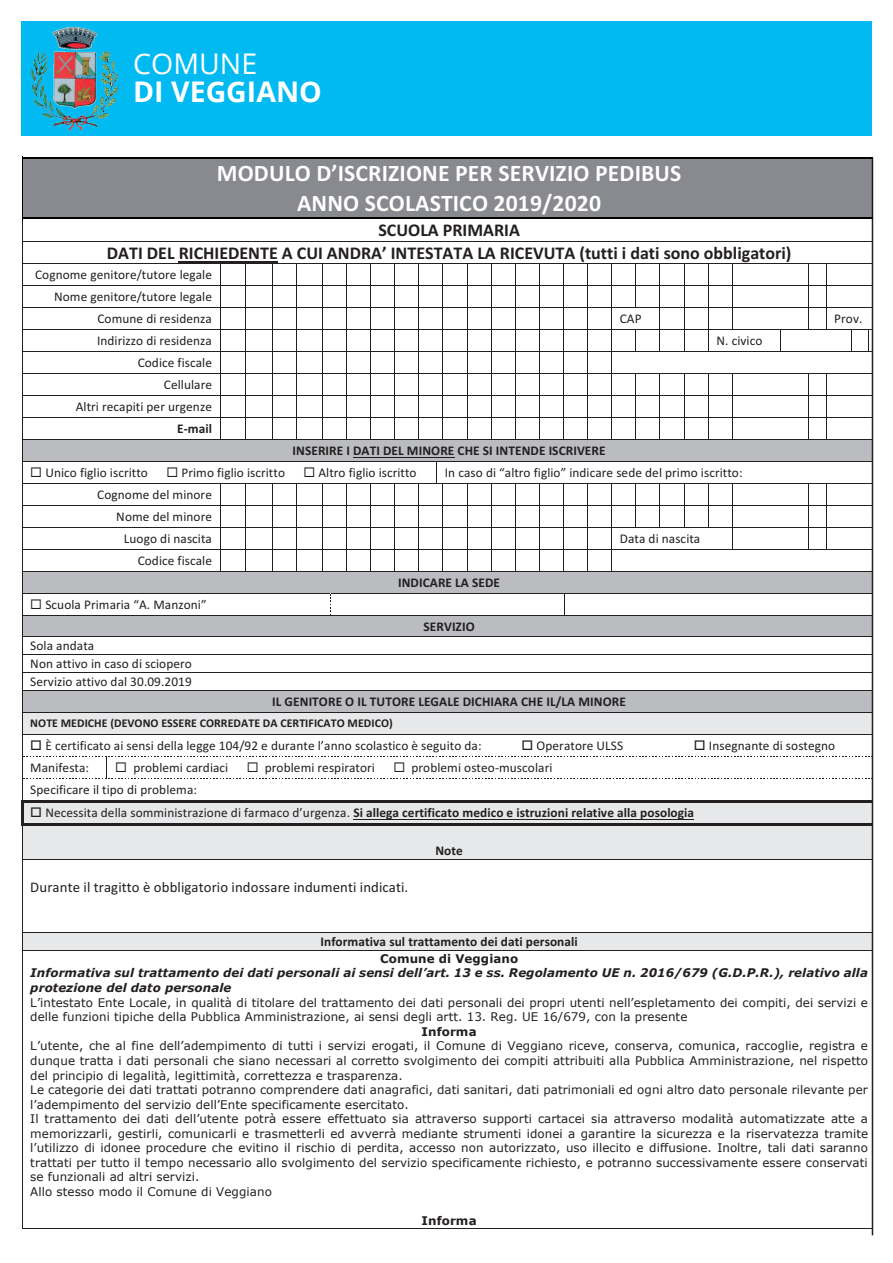
<style>
.page{position:relative;width:893px;height:1263px;background:#fff}
.page>*{position:absolute;margin:0;border:0;box-sizing:border-box;transform-origin:0 0}
.t1{font:700 28.5px "Open Sans";color:#fff}
.t2{font:28.5px "Open Sans";color:#fff}
.t3{font:700 23.7px/29.1px "Calibri";letter-spacing:.005em;color:#fff;text-align:center}
.t4{font:700 18px/23.1px "Calibri";color:#231f20;text-align:center}
.t5{font:14.7px "Calibri";letter-spacing:.005em;color:#231f20}
.t6{font:13.35px/21.9px "Calibri";letter-spacing:.005em;color:#231f20;text-align:right}
.t7{font:700 13.35px "Calibri";letter-spacing:.005em;color:#231f20}
.t8{font:11.85px/14.5px "Verdana";letter-spacing:.005em;color:#231f20}
.t9{font:italic 700 11.85px/14.7px "Verdana";letter-spacing:.005em;color:#231f20}
.t10{font:700 11.85px "Calibri";letter-spacing:.005em;color:#231f20}
.t11{font:700 11.85px "Verdana";letter-spacing:.005em;color:#231f20}
.s1{font-weight:400}
</style>
<div class="page">
<div style="left:21px;top:21px;width:851px;height:115px;background:#00baf1"></div>
<img style="left:31px;top:26px;width:88px;height:106px">
<div style="left:23px;top:802px;width:850px;height:21px;background:#e7e8e9"></div>
<hr style="left:353px;top:819px;width:341px;height:1px;background:#231f20">
<hr style="left:21px;top:802px;width:2px;height:21px;background:#231f20">
<div style="left:22px;top:825px;width:851px;height:34px;background:#e7e8e9"></div>
<hr style="left:25px;top:823px;width:848px;height:2px;background:#231f20">
<hr style="left:22px;top:825px;width:1px;height:34px;background:#231f20">
<hr style="left:22px;top:859px;width:851px;height:1px;background:#231f20">
<hr style="left:22px;top:859px;width:1px;height:73px;background:#231f20">
<div style="left:22px;top:933px;width:851px;height:17px;background:#e7e8e9"></div>
<hr style="left:22px;top:932px;width:851px;height:1px;background:#231f20">
<svg style="left:22px;top:933px;width:1px;height:17px"></svg>
<hr style="left:22px;top:950px;width:851px;height:1px;background:#231f20">
<hr style="left:22px;top:951px;width:1px;height:277px;background:#231f20">
<hr style="left:22px;top:1228px;width:851px;height:1px;background:#231f20">
<hr style="left:872px;top:157px;width:1px;height:1078px;background:#231f20">
<div style="left:22px;top:159px;width:851px;height:58px;background:#898a8f"></div>
<hr style="left:22px;top:157px;width:851px;height:1px;background:#231f20">
<hr style="left:22px;top:158px;width:1px;height:59px;background:#231f20">
<svg style="left:21px;top:217px;width:852px;height:585px"></svg>
<h1 class="t2" style="left:133px;top:44px;width:126px">COMUNE</h1>
<h1 class="t1" style="left:133px;top:72px;width:190px">DI VEGGIANO</h1>
<h2 class="t3" style="left:217px;top:158px;width:466px">MODULO D’ISCRIZIONE PER SERVIZIO PEDIBUS<br>ANNO SCOLASTICO 2019/2020</h2>
<h3 class="t4" style="left:107px;top:218px;width:686px">SCUOLA PRIMARIA<br>DATI DEL RICHIEDENTE A CUI ANDRA’ INTESTATA LA RICEVUTA (tutti i dati sono obbligatori)</h3>
<p class="t6" style="left:35px;top:263px;width:178px">Cognome genitore/tutore legale<br>Nome genitore/tutore legale<br>Comune di residenza</p>
<p class="t6" style="left:620px;top:307px;width:23px">CAP</p>
<p class="t6" style="left:834px;top:307px;width:30px">Prov.</p>
<p class="t6" style="left:97px;top:329px;width:116px">Indirizzo di residenza</p>
<p class="t6" style="left:716px;top:329px;width:47px">N. civico</p>
<p class="t6" style="left:76px;top:351px;width:138px">Codice fiscale<br>Cellulare<br>Altri recapiti per urgenze</p>
<p class="t7" style="left:177px;top:419px;width:36px">E-mail</p>
<p class="t7" style="left:293px;top:441px;width:315px">INSERIRE I DATI DEL MINORE CHE SI INTENDE ISCRIVERE</p>
<p class="t6" style="left:30px;top:461px;width:119px">◻ Unico figlio iscritto</p>
<p class="t6" style="left:166px;top:461px;width:120px">◻ Primo figlio iscritto</p>
<p class="t6" style="left:303px;top:461px;width:115px">◻ Altro figlio iscritto</p>
<p class="t6" style="left:445px;top:461px;width:299px">In caso di “altro figlio” indicare sede del primo iscritto:</p>
<p class="t6" style="left:97px;top:483px;width:116px">Cognome del minore<br>Nome del minore<br>Luogo di nascita</p>
<p class="t6" style="left:620px;top:527px;width:82px">Data di nascita</p>
<p class="t6" style="left:138px;top:549px;width:76px">Codice fiscale</p>
<p class="t6" style="left:30px;top:593px;width:178px">◻ Scuola Primaria “A. Manzoni”</p>
<p class="t6" style="left:30px;top:637px;width:163px;line-height:17.9px;text-align:left">Sola andata<br>Non attivo in caso di sciopero<br>Servizio attivo dal 30.09.2019</p>
<p class="t7" style="left:398px;top:573px;width:104px">INDICARE LA SEDE</p>
<p class="t7" style="left:423px;top:617px;width:53px">SERVIZIO</p>
<p class="t7" style="left:272px;top:692px;width:355px">IL GENITORE O IL TUTORE LEGALE DICHIARA CHE IL/LA MINORE</p>
<p class="t10" style="left:30px;top:715px;width:364px">NOTE MEDICHE (DEVONO ESSERE CORREDATE DA CERTIFICATO MEDICO)</p>
<p class="t6" style="left:30px;top:734px;width:453px">□ È certificato ai sensi della legge 104/92 e durante l’anno scolastico è seguito da:</p>
<p class="t6" style="left:521px;top:734px;width:103px">□ Operatore ULSS</p>
<p class="t6" style="left:694px;top:734px;width:143px">□ Insegnante di sostegno</p>
<p class="t6" style="left:30px;top:756px;width:60px">Manifesta:</p>
<p class="t6" style="left:115px;top:756px;width:115px">◻ problemi cardiaci</p>
<p class="t6" style="left:247px;top:756px;width:130px">◻ problemi respiratori</p>
<p class="t6" style="left:393px;top:756px;width:161px">◻ problemi osteo-muscolari</p>
<p class="t6" style="left:30px;top:778px;width:168px">Specificare il tipo di problema:</p>
<p class="t7" style="left:30px;top:803px;width:665px">□ <span class="s1">Necessita della somministrazione di farmaco d’urgenza.</span> Si allega certificato medico e istruzioni relative alla posologia</p>
<p class="t7" style="left:435px;top:841px;width:29px">Note</p>
<p class="t5" style="left:30px;top:877px;width:379px">Durante il tragitto è obbligatorio indossare indumenti indicati.</p>
<p class="t7" style="left:320px;top:932px;width:259px">Informativa sul trattamento dei dati personali</p>
<p class="t11" style="left:380px;top:950px;width:140px">Comune di Veggiano</p>
<p class="t9" style="left:30px;top:965px;width:839px">Informativa sul trattamento dei dati personali ai sensi dell’art. 13 e ss. Regolamento UE n. 2016/679 (G.D.P.R.), relativo alla protezione del dato personale</p>
<p class="t8" style="left:30px;top:995px;width:839px">L’intestato Ente Locale, in qualità di titolare del trattamento dei dati personali dei propri utenti nell’espletamento dei compiti, dei servizi e delle funzioni tipiche della Pubblica Amministrazione, ai sensi degli artt. 13. Reg. UE 16/679, con la presente</p>
<p class="t11" style="left:422px;top:1023px;width:56px">Informa</p>
<p class="t8" style="left:30px;top:1039px;width:839px">L’utente, che al fine dell’adempimento di tutti i servizi erogati, il Comune di Veggiano riceve, conserva, comunica, raccoglie, registra e dunque tratta i dati personali che siano necessari al corretto svolgimento dei compiti attribuiti alla Pubblica Amministrazione, nel rispetto del principio di legalità, legittimità, correttezza e trasparenza.<br>Le categorie dei dati trattati potranno comprendere dati anagrafici, dati sanitari, dati patrimoniali ed ogni altro dato personale rilevante per l’adempimento del servizio dell’Ente specificamente esercitato.<br>Il trattamento dei dati dell’utente potrà essere effettuato sia attraverso supporti cartacei sia attraverso modalità automatizzate atte a memorizzarli, gestirli, comunicarli e trasmetterli ed avverrà mediante strumenti idonei a garantire la sicurezza e la riservatezza tramite l’utilizzo di idonee procedure che evitino il rischio di perdita, accesso non autorizzato, uso illecito e diffusione. Inoltre, tali dati saranno trattati per tutto il tempo necessario allo svolgimento del servizio specificamente richiesto, e potranno successivamente essere conservati se funzionali ad altri servizi.<br>Allo stesso modo il Comune di Veggiano</p>
<p class="t11" style="left:422px;top:1213px;width:56px">Informa</p>
</div>
